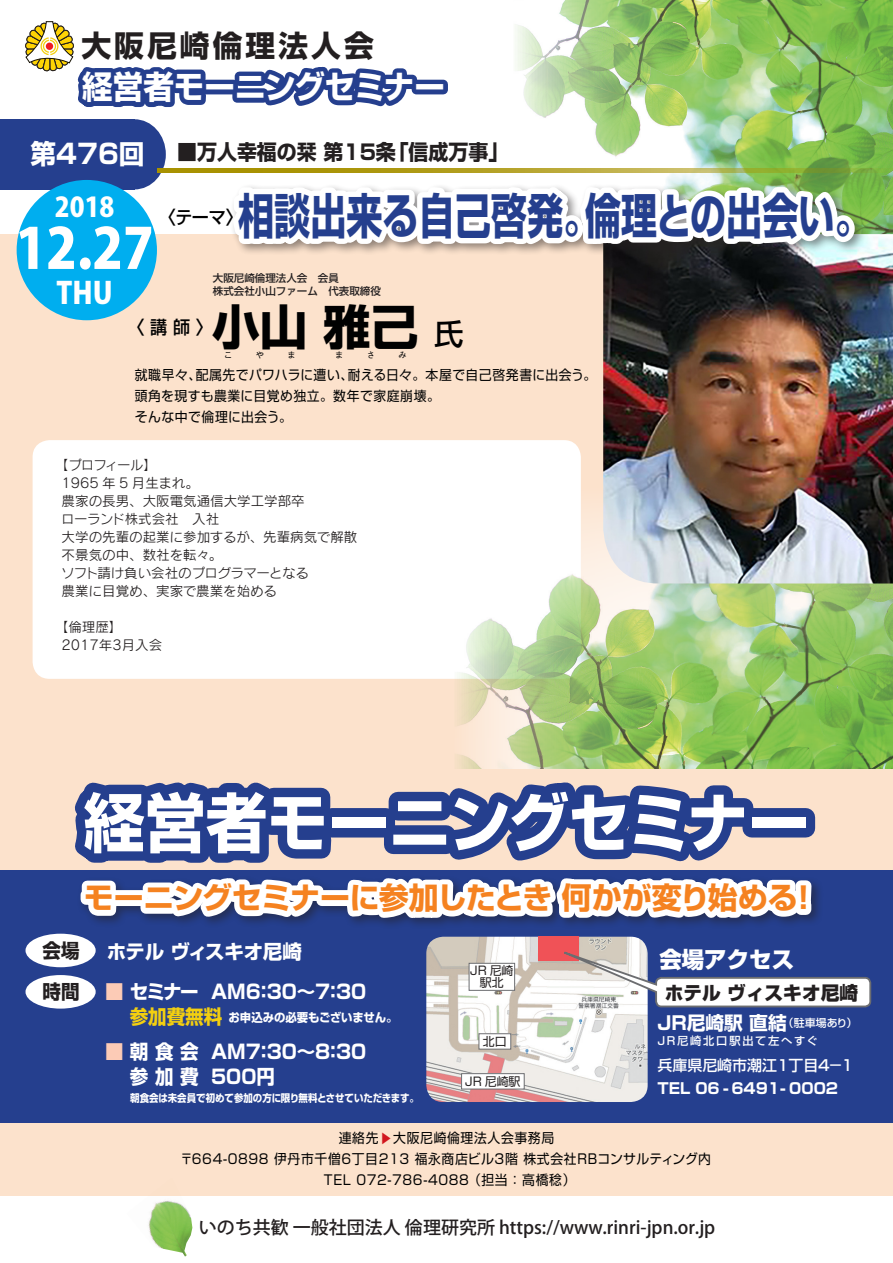
<style>
.page{position:relative;width:893px;height:1263px;background:#fff}
.page>*{position:absolute;margin:0;border:0;box-sizing:border-box;transform-origin:0 0}
.t1{font:700 64.35px "Shin Go Pro";color:#fff;scale:.95 1}
.t2{font:800 55.5px "Koz Go Pr 6 N";color:#fff;scale:.95 1}
.t3{font:700 48.15px "Shin Go Pro";color:#253f8e;scale:.75 1}
.t4{font:700 47.55px "Shin Go Pro";color:#010101}
.t5{font:700 32.25px "Shin Go Pro";color:#fff;scale:.95 1}
.t6{font:700 30px "Shin Go Pro";letter-spacing:-.015em;color:#f58220}
.t7{font:800 30px "Koz Go Pr 6 N";color:#fff;scale:.95 1}
.t8{font:700 29.85px "Shin Go Pro";letter-spacing:.1em;color:#231f20}
.t9{font:500 29.55px "Shin Go Pro";color:#010101}
.t10{font:700 27px "Shin Go Pro";color:#fff;scale:.95 1}
.t11{font:800 27px "Koz Go Pr 6 N";color:#fff;scale:.95 1}
.t12{font:800 22.5px "Shin Go Pro";color:#fff}
.t13{font:700 21px "Shin Go Pro";color:#231f20;scale:.95 1}
.t14{font:700 19.5px "Shin Go Pro";color:#fff;scale:.95 1}
.t15{font:700 19.5px "Shin Go Pro";letter-spacing:-.02em;color:#fff}
.t16{font:700 19.5px "Shin Go Pro";color:#f3cf10;scale:.95 1}
.t17{font:700 19.5px "Shin Go Pro";color:#231f20;scale:.95 1}
.t18{font:800 18.75px "Shin Go Pro";color:#231f20}
.t19{font:700 18.75px "Shin Go Pro";color:#fff}
.t20{font:500 18px "Koz Go Pr 6 N";color:#231f20}
.t21{font:500 18px "Shin Go Pro";color:#010101;scale:.95 1}
.t22{font:700 15px "Shin Go Pro";color:#fff}
.t23{font:500 15px "Shin Go Pro";color:#fff}
.t24{font:13.5px "Shin Go Pro";letter-spacing:.05em;color:#010101;scale:.95 1}
.t25{font:13.5px "Rodin Cattleya Pro M";color:#231f20}
.t26{font:13.5px "Shin Go Pro";letter-spacing:.03em;color:#010101;scale:.95 1}
.t27{font:13.5px "Rodin Cattleya Pro M";letter-spacing:-.025em;color:#231f20}
.t28{font:13.5px "Shin Go Pro";letter-spacing:.025em;color:#010101;scale:.95 1}
.t29{font:13.5px "Rodin Cattleya Pro M";letter-spacing:-.02em;color:#231f20}
.t30{font:13.5px "Shin Go Pro";color:#d1161e;scale:.95 1}
.t31{font:700 12px "Shin Go Pro";color:#fff;scale:.95 1}
.t32{font:12px "Shin Go Pro";color:#231f20}
.t33{font:500 11.25px "Shin Go Pro";letter-spacing:.16em;color:#fff}
.t34{font:500 10.95px "Shin Go Pro";color:#fff}
.t35{font:700 10.5px "Shin Go Pro";color:#fff;scale:.9 1}
.t36{font:500 10.5px "Shin Go Pro";color:#231f20}
.t37{font:700 8.25px "Shin Go Pro";color:#010101}
.s1{color:#fccbb6}
</style>
<div class="page">
<img style="left:148px;top:1200px;width:44px;height:56px">
<div style="left:0;top:234px;width:893px;height:962px;background:#fce2cc"></div>
<div style="left:33px;top:440px;width:548px;height:239px;background:#fff;border-radius:17px"></div>
<img style="left:455px;top:513px;width:438px;height:256px">
<img style="left:560px;top:0;width:333px;height:234px">
<div style="left:0;top:870px;width:893px;height:253px;background:#253f8e"></div>
<img style="left:426px;top:1008px;width:222px;height:94px">
<div style="left:462px;top:1074px;width:62px;height:15px;background:#fff"></div>
<div style="left:461px;top:1073px;width:63px;height:16px;border:1px solid #6c6d70"></div>
<div style="left:479px;top:1034px;width:32px;height:15px;background:#fff"></div>
<div style="left:479px;top:1033px;width:32px;height:16px;border:1px solid #6c6d70"></div>
<div style="left:0;top:119px;width:134px;height:70px;background:#253f8e"></div>
<div style="left:17px;top:180px;width:140px;height:140px;background:#00aeef;border-radius:50%"></div>
<img style="left:603px;top:234px;width:290px;height:349px">
<svg style="left:25px;top:11px;width:835px;height:246px"></svg>
<div style="left:26px;top:934px;width:70px;height:33px;background:#fff;border-radius:50%"></div>
<div style="left:26px;top:975px;width:70px;height:33px;background:#fff;border-radius:50%"></div>
<svg style="left:157px;top:169px;width:736px;height:4px;background:#a9a32a"></svg>
<svg style="left:55px;top:686px;width:817px;height:322px"></svg>
<p class="t8" style="left:82px;top:22px;width:294px">大阪尼崎倫理法人会</p>
<p class="t5" style="left:82px;top:61px;width:383px">経営者モーニングセミナー</p>
<p class="t10" style="left:31px;top:132px;width:122px">第476回</p>
<p class="t13" style="left:389px;top:136px;width:127px">「信成万事「</p>
<p class="t13" style="left:177px;top:136px;width:232px">■万人幸福の栞第15条</p>
<p class="t3" style="left:585px;top:177px;width:382px">倫理との出会い。</p>
<p class="t3" style="left:238px;top:177px;width:483px">相談出来る自己啓発。</p>
<p class="t11" style="left:55px;top:192px;width:64px">2018</p>
<p class="t2" style="left:16px;top:217px;width:147px">12.27</p>
<p class="t7" style="left:57px;top:276px;width:61px">THU</p>
<p class="t21" style="left:159px;top:202px;width:90px">〈テーマ〈</p>
<p class="t36" style="left:213px;top:269px;width:127px">大阪尼崎倫理法人会　会員</p>
<p class="t36" style="left:213px;top:282px;width:169px">株式会社小山ファーム　代表取締役</p>
<p class="t4" style="left:212px;top:289px;width:208px">小山雅己</p>
<p class="t37" style="left:224px;top:348px;width:10px">こ</p>
<p class="t37" style="left:256px;top:348px;width:10px">や</p>
<p class="t37" style="left:287px;top:348px;width:10px">ま</p>
<p class="t37" style="left:335px;top:348px;width:10px">ま</p>
<p class="t37" style="left:367px;top:348px;width:10px">さ</p>
<p class="t37" style="left:398px;top:348px;width:10px">み</p>
<p class="t21" style="left:128px;top:312px;width:91px">〈講師〈</p>
<p class="t9" style="left:434px;top:309px;width:31px">氏</p>
<p class="t26" style="left:348px;top:364px;width:263px">耐える日々。本屋で自己啓発書に出会う。</p>
<p class="t28" style="left:196px;top:364px;width:167px">配属先でパワハラに遭い、</p>
<p class="t24" style="left:135px;top:364px;width:71px">就職早々、</p>
<p class="t24" style="left:135px;top:385px;width:323px">頭角を現すも農業に目覚め独立。数年で家庭崩壊。</p>
<p class="t24" style="left:135px;top:406px;width:167px">そんな中で倫理に出会う。</p>
<p class="t25" style="left:55px;top:456px;width:104px">【プロフィール【</p>
<p class="t25" style="left:62px;top:474px;width:139px">1965 年 5 月生まれ。</p>
<p class="t25" style="left:62px;top:492px;width:244px">農家の長男、大阪電気通信大学工学部卒</p>
<p class="t29" style="left:61px;top:510px;width:160px">ローランド株式会社　入社</p>
<p class="t25" style="left:62px;top:528px;width:297px">大学の先輩の起業に参加するが、先輩病気で解散</p>
<p class="t25" style="left:62px;top:546px;width:162px">不景気の中、数社を転々。</p>
<p class="t27" style="left:61px;top:564px;width:249px">ソフト請け負い会社のプログラマーとなる</p>
<p class="t25" style="left:62px;top:582px;width:217px">農業に目覚め、実家で農業を始める</p>
<p class="t25" style="left:55px;top:618px;width:69px">【倫理歴【</p>
<p class="t25" style="left:62px;top:636px;width:102px">2017年3月入会</p>
<p class="t1" style="left:84px;top:772px;width:765px">経営者モーニングセミナー</p>
<p class="t6" style="left:84px;top:874px;width:715px">モーニングセミナーに参加したとき何かが変り始める</p>
<p class="t6" style="left:788px;top:874px;width:31px">!</p>
<p class="t17" style="left:43px;top:935px;width:41px">会場</p>
<p class="t17" style="left:43px;top:976px;width:41px">時間</p>
<p class="t15" style="left:107px;top:936px;width:196px">ホテルヴィスキオ尼崎</p>
<p class="t14" style="left:105px;top:976px;width:100px"><span class="s1">■</span> セミナー</p>
<p class="t14" style="left:211px;top:976px;width:165px">AM6：30~7：30</p>
<p class="t16" style="left:130px;top:1001px;width:99px">参加費無料</p>
<p class="t14" style="left:211px;top:1036px;width:165px">AM7：30~8：30</p>
<p class="t31" style="left:229px;top:1007px;width:180px">お申込みの必要もございません。</p>
<p class="t14" style="left:105px;top:1036px;width:100px"><span class="s1">■</span>朝食会</p>
<p class="t14" style="left:105px;top:1061px;width:100px">　参加費</p>
<p class="t35" style="left:130px;top:1090px;width:322px">朝食会は未会員で初めて参加の方に限り無料とさせていただきます。</p>
<p class="t14" style="left:211px;top:1061px;width:69px">500円</p>
<p class="t32" style="left:470px;top:961px;width:45px">JR 尼崎</p>
<p class="t32" style="left:480px;top:973px;width:25px">駅北</p>
<p class="t32" style="left:483px;top:1031px;width:25px">北口</p>
<p class="t32" style="left:465px;top:1071px;width:57px">JR 尼崎駅</p>
<p class="t12" style="left:659px;top:942px;width:136px">会場アクセス</p>
<p class="t18" style="left:665px;top:978px;width:195px">ホテルヴィスキオ尼崎</p>
<p class="t19" style="left:657px;top:1007px;width:131px">JR尼崎駅直結</p>
<p class="t33" style="left:657px;top:1032px;width:162px">JR尼崎北口駅出て左へすぐ</p>
<p class="t23" style="left:657px;top:1053px;width:199px">兵庫県尼崎市潮江１丁目４−１</p>
<p class="t22" style="left:657px;top:1076px;width:182px">TEL 06 - 6491- 0002</p>
<p class="t34" style="left:783px;top:1013px;width:76px">（駐車場あり(</p>
<p class="t24" style="left:339px;top:1127px;width:228px">連絡先 大阪尼崎倫理法人会事務局</p>
<p class="t24" style="left:180px;top:1148px;width:560px">〒664-0898 伊丹市千僧6丁目213 福永商店ビル3階株式会社ＲＢコンサルティング内</p>
<p class="t24" style="left:322px;top:1169px;width:268px">ＴＥＬ 072-786-4088（担当：高橋稔(</p>
<p class="t30" style="left:397px;top:1131px;width:15px;rotate:90deg">▲</p>
<p class="t20" style="left:199px;top:1217px;width:518px">いのち共歓一般社団法人倫理研究所 https://www.rinri-jpn.or j p.</p>
</div>
